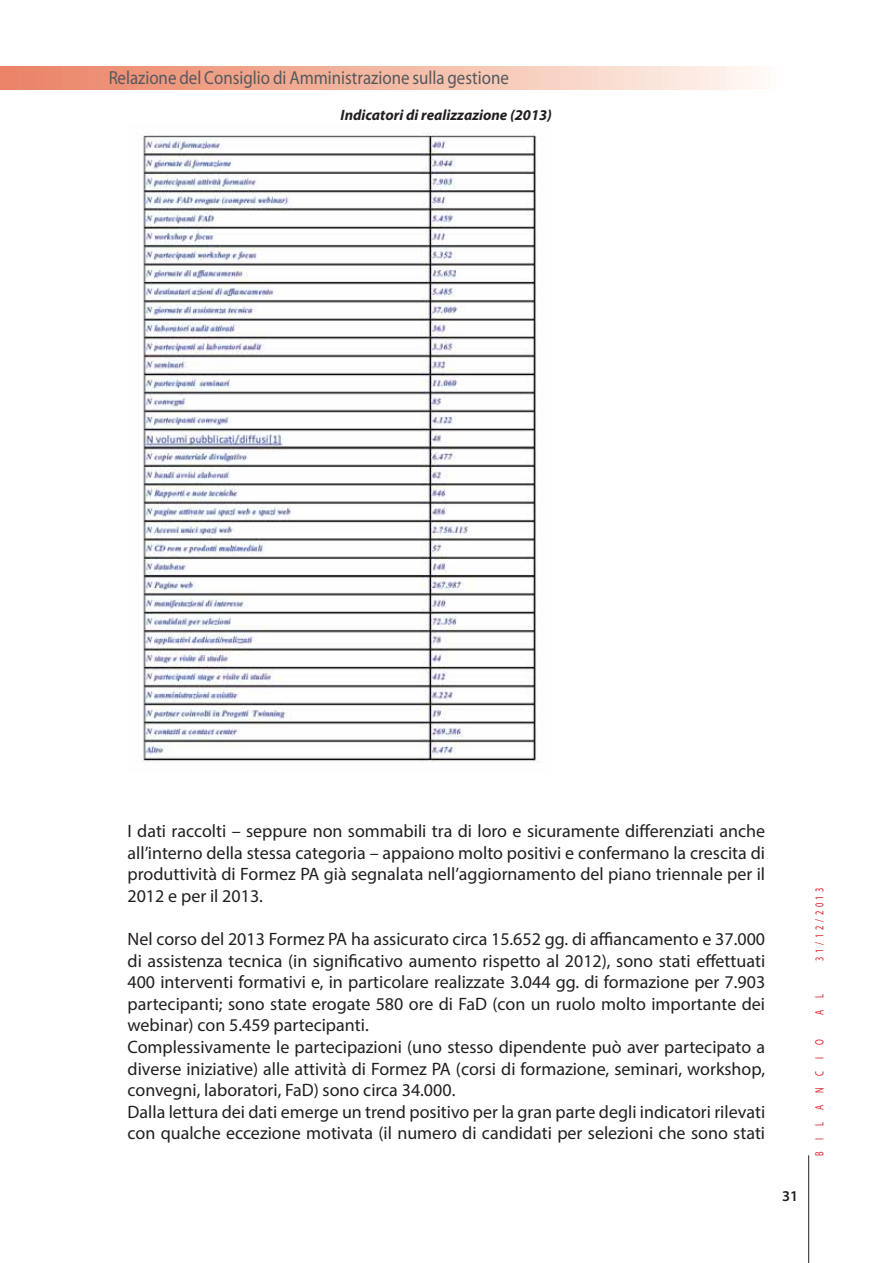
<style>
.page{position:relative;width:893px;height:1263px;background:#fff}
.page>*{position:absolute;margin:0;border:0;box-sizing:border-box;transform-origin:0 0}
.t1{font:500 condensed 18.9px "Futura";color:#56585d;scale:.89 1}
.t2{font:18px/21.6px "Myriad Pro";color:#231f20;text-align:justify}
.t3{font:italic 700 15px "Myriad Pro";color:#231f20}
.t4{font:600 15px "Myriad Pro";color:#231f20}
.t5{font:700 12px "Univers";letter-spacing:1.405em;color:#de1c24;scale:.7 1}
.s1{color:#d62a3a}
</style>
<div class="page">
<hr style="left:808px;top:1155px;width:1px;height:108px;background:#231f20">
<div style="left:0;top:67px;width:892px;height:23px;background:linear-gradient(to right,#ea7f5f,#fff)"></div>
<img style="left:143px;top:132px;width:395px;height:631px">
<p class="t1" style="left:109px;top:71px;width:451px">Relazione del Consiglio di Amministrazione sulla gestione</p>
<p class="t3" style="left:341px;top:109px;width:213px">Indicatori di realizzazione (2013)</p>
<p class="t2" style="left:128px;top:821px;width:639px">I dati raccolti – seppure non sommabili tra di loro e sicuramente differenziati anche all’interno della stessa categoria – appaiono molto positivi e confermano la crescita di produttività di Formez PA già segnalata nell’aggiornamento del piano triennale per il 2012 e per il 2013.</p>
<p class="t2" style="left:128px;top:929px;width:639px;text-align:left">Nel corso del 2013 Formez PA ha assicurato circa 15.652 gg. di affiancamento e 37.000 di assistenza tecnica (in significativo aumento rispetto al 2012), sono stati effettuati 400 interventi formativi e, in particolare realizzate 3.044 gg. di formazione per 7.903 partecipanti; sono state erogate 580 ore di FaD (con un ruolo molto importante dei webinar) con 5.459 partecipanti.<br>Complessivamente le partecipazioni (uno stesso dipendente può aver partecipato a diverse iniziative) alle attività di Formez PA (corsi di formazione, seminari, workshop, convegni, laboratori, FaD) sono circa 34.000.<br>Dalla lettura dei dati emerge un trend positivo per la gran parte degli indicatori rilevati con qualche eccezione motivata (il numero di candidati per selezioni che sono stati</p>
<p class="t4" style="left:782px;top:1190px;width:18px">31</p>
<p class="t5" style="left:815px;top:961px;width:106px;rotate:-90deg"><span class="s1">3</span>1/12/2013</p>
<p class="t5" style="left:815px;top:1015px;width:31px;rotate:-90deg">A L</p>
<p class="t5" style="left:815px;top:1156px;width:168px;rotate:-90deg"><span class="s1">BI</span>LANCIO</p>
</div>
